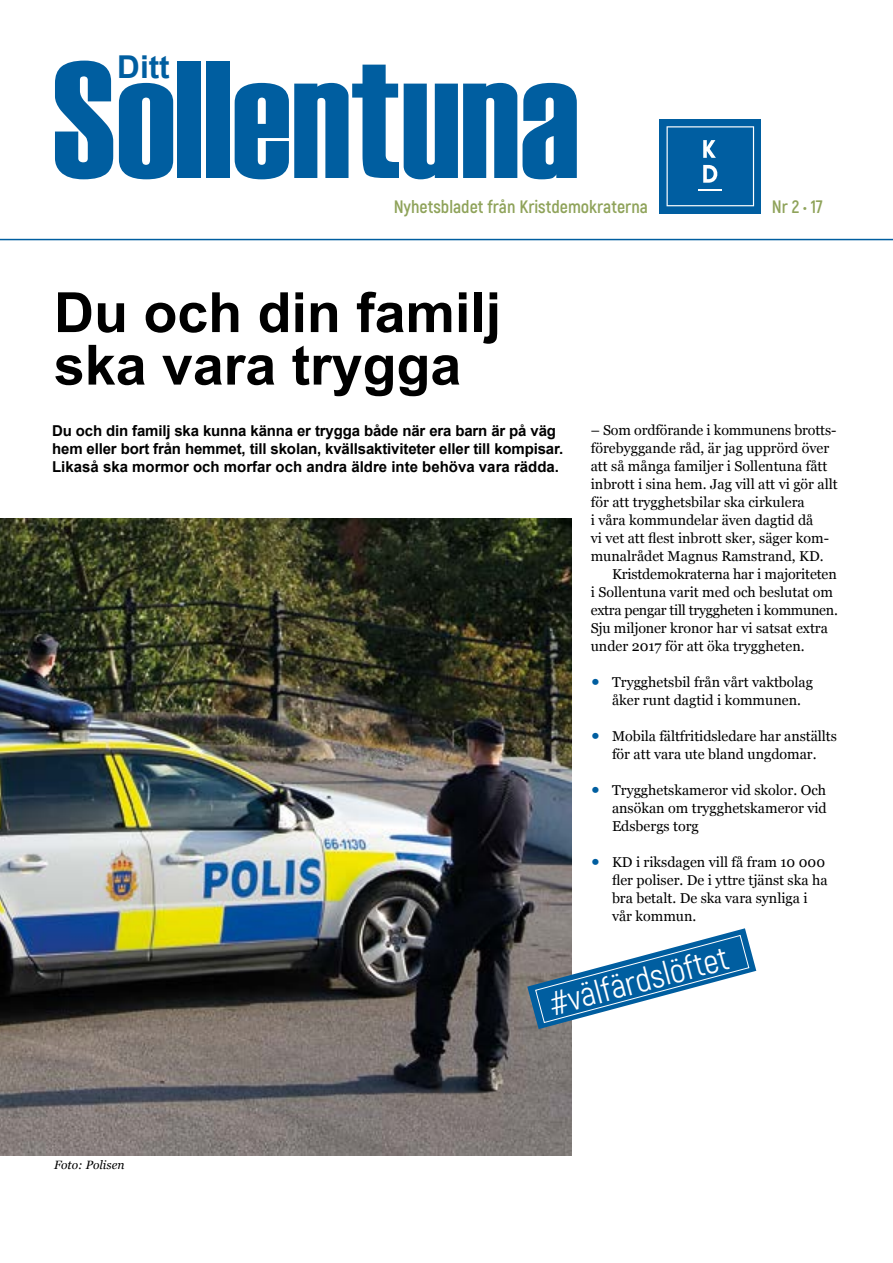
<style>
.page{position:relative;width:893px;height:1263px;background:#fff}
.page>*{position:absolute;margin:0;border:0;box-sizing:border-box;transform-origin:0 0}
.t1{font:166.5px "Haettenschweiler";color:#005ea0}
.t2{font:700 55.5px/52.5px "Arial";color:#000}
.t3{font:33.45px "Akrobat";color:#fff}
.t4{font:700 31.5px "Arial";color:#005ea0}
.t5{font:700 18px "Akrobat";color:#8fa35a}
.t6{font:700 15px/18px "Arial";letter-spacing:-.01em;color:#000}
.t7{font:14.25px/18px "Georgia";color:#000}
.t8{font:14.25px "Georgia";letter-spacing:-.02em;color:#000}
.t9{font:italic 12px "Georgia";color:#000}
.s1{font-size:24px;color:#005ea0}
</style>
<div class="page">
<div style="left:659px;top:119px;width:102px;height:94px;background:#005ea1"></div>
<svg style="left:666px;top:126px;width:88px;height:80px"></svg>
<img style="left:0;top:519px;width:571px;height:636px">
<hr style="left:0;top:239px;width:893px;height:1px;background:#005ea0">
<svg style="left:527px;top:928px;width:229px;height:101px"></svg>
<h3 class="t4" style="left:117px;top:46px;width:54px">Ditt</h3>
<h1 class="t1" style="left:52px;top:25px;width:529px">Sollentuna</h1>
<p class="t5" style="left:394px;top:196px;width:256px">Nyhetsbladet från Kristdemokraterna</p>
<p class="t5" style="left:772px;top:196px;width:53px">Nr 2 • 17</p>
<h2 class="t2" style="left:54px;top:288px;width:449px">Du och din familj ska vara trygga</h2>
<p class="t6" style="left:52px;top:422px;width:513px">Du och din familj ska kunna känna er trygga både när era barn är på väg hem eller bort från hemmet, till skolan, kvällsaktiviteter eller till kompisar.<br>Likaså ska mormor och morfar och andra äldre inte behöva vara rädda.</p>
<p class="t7" style="left:591px;top:421px;width:247px">– Som ordförande i kommunens brotts-</p>
<p class="t7" style="left:591px;top:439px;width:240px">förebyggande råd, är jag upprörd över</p>
<p class="t7" style="left:591px;top:457px;width:238px">att så många familjer i Sollentuna fått</p>
<p class="t7" style="left:591px;top:475px;width:249px">inbrott i sina hem. Jag vill att vi gör allt</p>
<p class="t7" style="left:591px;top:493px;width:215px">för att trygghetsbilar ska cirkulera</p>
<p class="t7" style="left:591px;top:511px;width:224px">i våra kommundelar även dagtid då</p>
<p class="t7" style="left:591px;top:529px;width:240px">vi vet att flest inbrott sker, säger kom-</p>
<p class="t7" style="left:591px;top:547px;width:234px">munalrådet Magnus Ramstrand, KD.</p>
<p class="t7" style="left:612px;top:565px;width:226px">Kristdemokraterna har i majoriteten</p>
<p class="t7" style="left:591px;top:583px;width:244px">i Sollentuna varit med och beslutat om</p>
<p class="t8" style="left:591px;top:600px;width:249px">extra pengar till tryggheten i kommunen.</p>
<p class="t7" style="left:591px;top:619px;width:239px">Sju miljoner kronor har vi satsat extra</p>
<p class="t7" style="left:591px;top:637px;width:215px">under 2017 för att öka tryggheten.</p>
<p class="t7" style="left:612px;top:673px;width:203px;text-indent:-21px"><span class="s1">•</span> Trygghetsbil från vårt vaktbolag åker runt dagtid i kommunen.</p>
<p class="t7" style="left:591px;top:727px;width:248px;text-align:center"><span class="s1">•</span> Mobila fältfritidsledare har anställts för att vara ute bland ungdomar.</p>
<p class="t7" style="left:612px;top:781px;width:216px;text-align:justify;text-indent:-21px"><span class="s1">•</span> Trygghetskameror vid skolor. Och ansökan om trygghetskameror vid Edsbergs torg</p>
<p class="t7" style="left:612px;top:853px;width:217px;text-indent:-21px"><span class="s1">•</span> KD i riksdagen vill få fram 10 000 fler poliser. De i yttre tjänst ska ha bra betalt. De ska vara synliga i vår kommun.</p>
<p class="t9" style="left:54px;top:1156px;width:72px">Foto: Polisen</p>
<h3 class="t3" style="left:545px;top:985px;width:185px;rotate:-15deg">#välfärdslöftet</h3>
</div>
